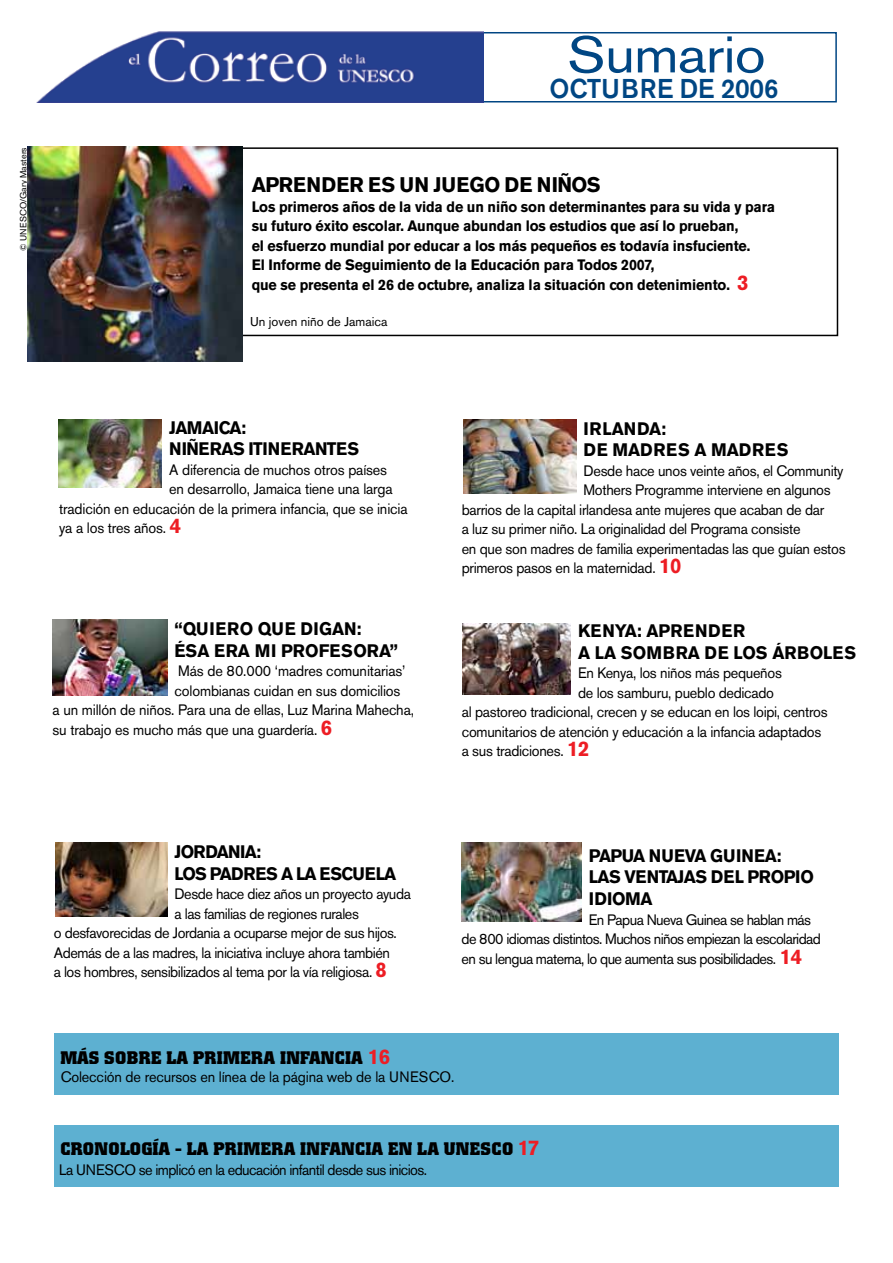
<style>
.page{position:relative;width:893px;height:1263px;background:#fff}
.page>*{position:absolute;margin:0;border:0;box-sizing:border-box;transform-origin:0 0}
.t1{font:51px "Akzidenz Grotesk BE";letter-spacing:-.01em;color:#004683;scale:1.12 1}
.t2{font:500 27px "Akzidenz Grotesk BE";letter-spacing:-.01em;color:#004683;scale:.96 1}
.t3{font:700 21px "Akzidenz Grotesk BE";letter-spacing:.01em;color:#000;scale:.96 1}
.t4{font:700 21px "Akzidenz Grotesk BE";color:#ed1d24;scale:.96 1}
.t5{font:700 18px/21.6px "Akzidenz Grotesk BE";letter-spacing:.075em;color:#000;scale:.95 1}
.t6{font:700 18px "Colossalis";letter-spacing:.02em;color:#000}
.t7{font:700 18px/21.6px "Akzidenz Grotesk BE";letter-spacing:.095em;color:#000;scale:.95 1}
.t8{font:700 18px/21.6px "Akzidenz Grotesk BE";letter-spacing:.125em;color:#000;scale:.95 1}
.t9{font:700 18px/21.6px "Akzidenz Grotesk BE";letter-spacing:.145em;color:#000;scale:.95 1}
.t10{font:15px "Akzidenz Grotesk BE";letter-spacing:-.02em;color:#000;scale:.96 1}
.t11{font:700 15px/19.5px "Akzidenz Grotesk BE";letter-spacing:-.01em;color:#000;scale:.95 1}
.t12{font:15px/19.5px "Akzidenz Grotesk BE";letter-spacing:-.04em;color:#000;scale:.96 1}
.t13{font:12.75px "Akzidenz Grotesk BE";color:#000}
.t14{font:9px "Akzidenz Grotesk BE";color:#000}
.s1{font-size:21px;color:#ed1d24}
.s2{font-weight:700;font-size:21px;color:#ed1d24}
.s3{font-family:"Akzidenz Grotesk BE";font-size:21px;color:#ed1d24}
</style>
<div class="page">
<div style="left:461px;top:32px;width:376px;height:70px;border:2px solid #004683"></div>
<img style="left:37px;top:31px;width:446px;height:71px">
<div style="left:55px;top:147px;width:783px;height:189px;border:2px solid #000"></div>
<div style="left:54px;top:1033px;width:785px;height:62px;background:#5db0d1"></div>
<div style="left:54px;top:1125px;width:785px;height:62px;background:#5db0d1"></div>
<img style="left:28px;top:147px;width:215px;height:215px">
<img style="left:53px;top:620px;width:114px;height:75px">
<img style="left:55px;top:843px;width:112px;height:73px">
<img style="left:59px;top:420px;width:103px;height:68px">
<img style="left:464px;top:419px;width:112px;height:74px">
<img style="left:463px;top:624px;width:108px;height:71px">
<img style="left:462px;top:843px;width:119px;height:79px">
<p class="t14" style="left:18px;top:251px;width:105px;rotate:-90deg">© UNESCO/Gary Masters</p>
<h1 class="t1" style="left:567px;top:24px;width:179px">Sumario</h1>
<h2 class="t2" style="left:550px;top:72px;width:240px">OCTUBRE DE 2006</h2>
<h3 class="t3" style="left:252px;top:173px;width:362px">Aprender es un juego de niños</h3>
<p class="t11" style="left:252px;top:197px;width:553px">Los primeros años de la vida de un niño son determinantes para su vida y para su futuro éxito escolar. Aunque abundan los estudios que así lo prueban,<br>el esfuerzo mundial por educar a los más pequeños es todavía insfuciente.<br>El Informe de Seguimiento de la Educación para Todos 2007,<br>que se presenta el 26 de octubre, analiza la situación con detenimiento. <span class="s1">3</span></p>
<p class="t13" style="left:250px;top:314px;width:139px">Un joven niño de Jamaica</p>
<p class="t7" style="left:169px;top:417px;width:198px">Jamaica:<br>niñeras itinerantes</p>
<p class="t10" style="left:169px;top:461px;width:229px">A diferencia de muchos otros países</p>
<p class="t10" style="left:169px;top:480px;width:234px">en desarrollo, Jamaica tiene una larga</p>
<p class="t10" style="left:59px;top:500px;width:365px">tradición en educación de la primera infancia, que se inicia</p>
<p class="t10" style="left:59px;top:519px;width:129px">ya a los tres años. <span class="s2">4</span></p>
<p class="t9" style="left:175px;top:618px;width:237px">“Quiero que digan: ésa era mi profesora”</p>
<p class="t10" style="left:178px;top:662px;width:238px">Más de 80.000 ‘madres comunitarias’</p>
<p class="t10" style="left:175px;top:682px;width:237px">colombianas cuidan en sus domicilios</p>
<p class="t10" style="left:53px;top:701px;width:378px">a un millón de niños. Para una de ellas, Luz Marina Mahecha,</p>
<p class="t10" style="left:53px;top:721px;width:293px">su trabajo es mucho más que una guardería. <span class="s2">6</span></p>
<p class="t7" style="left:584px;top:418px;width:214px">Irlanda:<br>de madres a madres</p>
<p class="t10" style="left:584px;top:462px;width:272px">Desde hace unos veinte años, el Community</p>
<p class="t10" style="left:584px;top:481px;width:259px">Mothers Programme interviene en algunos</p>
<p class="t10" style="left:462px;top:501px;width:379px">barrios de la capital irlandesa ante mujeres que acaban de dar</p>
<p class="t10" style="left:462px;top:520px;width:354px">a luz su primer niño. La originalidad del Programa consiste</p>
<p class="t10" style="left:462px;top:540px;width:401px">en que son madres de familia experimentadas las que guían estos</p>
<p class="t10" style="left:462px;top:559px;width:230px">primeros pasos en la maternidad. <span class="s2">10</span></p>
<p class="t8" style="left:578px;top:620px;width:291px">Kenya: aprender<br>a la sombra de los árboles</p>
<p class="t10" style="left:578px;top:664px;width:214px">En Kenya, los niños más pequeños</p>
<p class="t10" style="left:578px;top:683px;width:206px">de los samburu, pueblo dedicado</p>
<p class="t10" style="left:462px;top:703px;width:383px">al pastoreo tradicional, crecen y se educan en los loipi, centros</p>
<p class="t10" style="left:462px;top:722px;width:376px">comunitarios de atención y educación a la infancia adaptados</p>
<p class="t10" style="left:462px;top:742px;width:135px">a sus tradiciones. <span class="s2">12</span></p>
<p class="t5" style="left:175px;top:841px;width:224px">Jordania:<br>los padres a la escuela</p>
<p class="t10" style="left:175px;top:885px;width:248px">Desde hace diez años un proyecto ayuda</p>
<p class="t10" style="left:175px;top:904px;width:194px">a las familias de regiones rurales</p>
<p class="t10" style="left:54px;top:924px;width:359px">o desfavorecidas de Jordania a ocuparse mejor de sus hijos.</p>
<p class="t10" style="left:54px;top:943px;width:352px">Además de a las madres, la iniciativa incluye ahora también</p>
<p class="t10" style="left:54px;top:963px;width:348px">a los hombres, sensibilizados al tema por la vía religiosa. <span class="s2">8</span></p>
<p class="t5" style="left:589px;top:845px;width:238px">Papua Nueva Guinea: las ventajas del propio idioma</p>
<p class="t12" style="left:461px;top:909px;width:376px;text-indent:127px">En Papua Nueva Guinea se hablan más de 800 idiomas distintos. Muchos niños empiezan la escolaridad en su lengua materna, lo que aumenta sus posibilidades. <span class="s2">14</span></p>
<p class="t6" style="left:60px;top:1047px;width:331px">MÁS SOBRE LA PRIMERA INFANCIA <span class="s3">16</span></p>
<p class="t10" style="left:61px;top:1067px;width:412px">Colección de recursos en línea de la página web de la UNESCO.</p>
<p class="t6" style="left:60px;top:1138px;width:408px">CRONOLOGÍA - LA PRIMERA INFANCIA EN LA UNESCO</p>
<h3 class="t4" style="left:518px;top:1135px;width:24px">17</h3>
<p class="t12" style="left:59px;top:1159px;width:385px">La UNESCO se implicó en la educación infantil desde sus inicios.</p>
</div>
